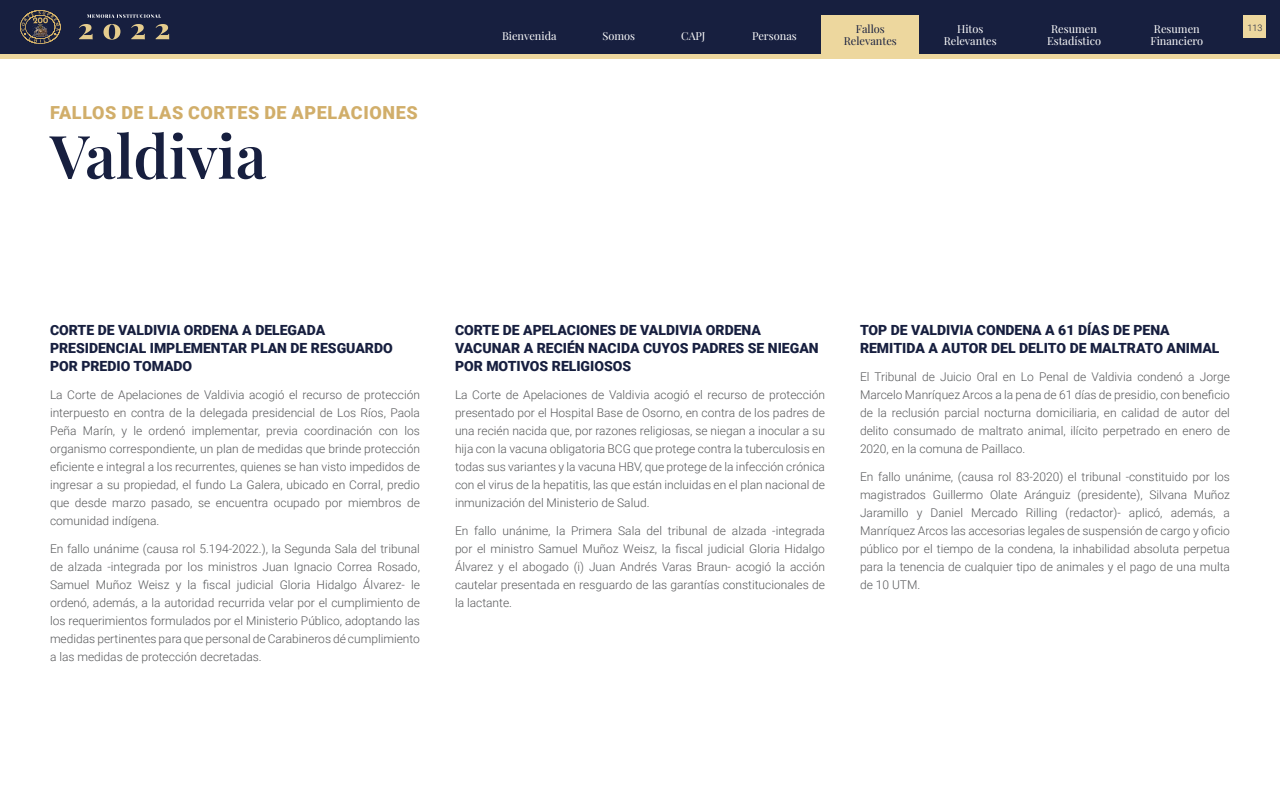
<style>
.page{position:relative;width:1280px;height:800px;background:#fff}
.page>*{position:absolute;margin:0;border:0;box-sizing:border-box;transform-origin:0 0}
.t1{font:600 60px "Playfair Display";color:#171f3f}
.t2{font:900 18px "Roboto";letter-spacing:.035em;color:#d1ae6a}
.t3{font:900 14px/18px "Roboto";color:#171f3f}
.t4{font:300 12px/18px "Roboto";color:#58595b;text-align:justify}
.t5{font:11px/12px "Playfair Display";color:#fff;text-align:center}
.t6{font:11px "Playfair Display";color:#171f3f}
.t7{font:300 9px "Roboto";color:#171f3f}
</style>
<div class="page">
<div style="left:0;top:0;width:1280px;height:54px;background:#171f3f"></div>
<div style="left:0;top:54px;width:1280px;height:5px;background:#edd79e"></div>
<div style="left:1244px;top:16px;width:22px;height:22px;background:#edd79e"></div>
<div style="left:822px;top:16px;width:97px;height:43px;background:#edd79e"></div>
<svg style="left:79px;top:24px;width:90px;height:16px"></svg>
<svg style="left:87px;top:14px;width:74px;height:4px"></svg>
<svg style="left:20px;top:10px;width:41px;height:34px"></svg>
<h2 class="t2" style="left:50px;top:100px;width:369px">FALLOS DE LAS CORTES DE APELACIONES</h2>
<h1 class="t1" style="left:50px;top:109px;width:218px">Valdivia</h1>
<p class="t6" style="left:856px;top:20px;width:30px">Fallos</p>
<p class="t7" style="left:1248px;top:21px;width:16px">113</p>
<p class="t6" style="left:844px;top:32px;width:54px">Relevantes</p>
<p class="t5" style="left:944px;top:22px;width:54px">Hitos<br>Relevantes</p>
<p class="t5" style="left:1150px;top:22px;width:54px">Resumen<br>Financiero</p>
<p class="t5" style="left:502px;top:29px;width:56px">Bienvenida</p>
<p class="t5" style="left:602px;top:29px;width:34px">Somos</p>
<p class="t5" style="left:681px;top:29px;width:26px">CAPJ</p>
<p class="t5" style="left:1047px;top:22px;width:56px">Resumen<br>Estadístico</p>
<p class="t5" style="left:752px;top:29px;width:46px">Personas</p>
<p class="t3" style="left:50px;top:320px;width:344px">CORTE DE VALDIVIA ORDENA A DELEGADA<br>PRESIDENCIAL IMPLEMENTAR PLAN DE RESGUARDO<br>POR PREDIO TOMADO</p>
<p class="t4" style="left:50px;top:385px;width:372px">La Corte de Apelaciones de Valdivia acogió el recurso de protección interpuesto en contra de la delegada presidencial de Los Ríos, Paola Peña Marín, y le ordenó implementar, previa coordinación con los organismo correspondiente, un plan de medidas que brinde protección eficiente e integral a los recurrentes, quienes se han visto impedidos de ingresar a su propiedad, el fundo La Galera, ubicado en Corral, predio que desde marzo pasado, se encuentra ocupado por miembros de comunidad indígena.</p>
<p class="t4" style="left:50px;top:539px;width:372px">En fallo unánime (causa rol 5.194-2022.), la Segunda Sala del tribunal de alzada -integrada por los ministros Juan Ignacio Correa Rosado, Samuel Muñoz Weisz y la fiscal judicial Gloria Hidalgo Álvarez- le ordenó, además, a la autoridad recurrida velar por el cumplimiento de los requerimientos formulados por el Ministerio Público, adoptando las medidas pertinentes para que personal de Carabineros dé cumplimiento a las medidas de protección decretadas.</p>
<p class="t3" style="left:455px;top:320px;width:365px">CORTE DE APELACIONES DE VALDIVIA ORDENA<br>VACUNAR A RECIÉN NACIDA CUYOS PADRES SE NIEGAN<br>POR MOTIVOS RELIGIOSOS</p>
<p class="t4" style="left:455px;top:385px;width:372px">La Corte de Apelaciones de Valdivia acogió el recurso de protección presentado por el Hospital Base de Osorno, en contra de los padres de una recién nacida que, por razones religiosas, se niegan a inocular a su hija con la vacuna obligatoria BCG que protege contra la tuberculosis en todas sus variantes y la vacuna HBV, que protege de la infección crónica con el virus de la hepatitis, las que están incluidas en el plan nacional de inmunización del Ministerio de Salud.</p>
<p class="t4" style="left:455px;top:521px;width:372px">En fallo unánime, la Primera Sala del tribunal de alzada -integrada por el ministro Samuel Muñoz Weisz, la fiscal judicial Gloria Hidalgo Álvarez y el abogado (i) Juan Andrés Varas Braun- acogió la acción cautelar presentada en resguardo de las garantías constitucionales de la lactante.</p>
<p class="t3" style="left:860px;top:320px;width:361px">TOP DE VALDIVIA CONDENA A 61 DÍAS DE PENA<br>REMITIDA A AUTOR DEL DELITO DE MALTRATO ANIMAL</p>
<p class="t4" style="left:860px;top:367px;width:372px">El Tribunal de Juicio Oral en Lo Penal de Valdivia condenó a Jorge Marcelo Manríquez Arcos a la pena de 61 días de presidio, con beneficio de la reclusión parcial nocturna domiciliaria, en calidad de autor del delito consumado de maltrato animal, ilícito perpetrado en enero de 2020, en la comuna de Paillaco.</p>
<p class="t4" style="left:860px;top:467px;width:372px">En fallo unánime, (causa rol 83-2020) el tribunal -constituido por los magistrados Guillermo Olate Aránguiz (presidente), Silvana Muñoz Jaramillo y Daniel Mercado Rilling (redactor)- aplicó, además, a Manríquez Arcos las accesorias legales de suspensión de cargo y oficio público por el tiempo de la condena, la inhabilidad absoluta perpetua para la tenencia de cualquier tipo de animales y el pago de una multa de 10 UTM.</p>
</div>
